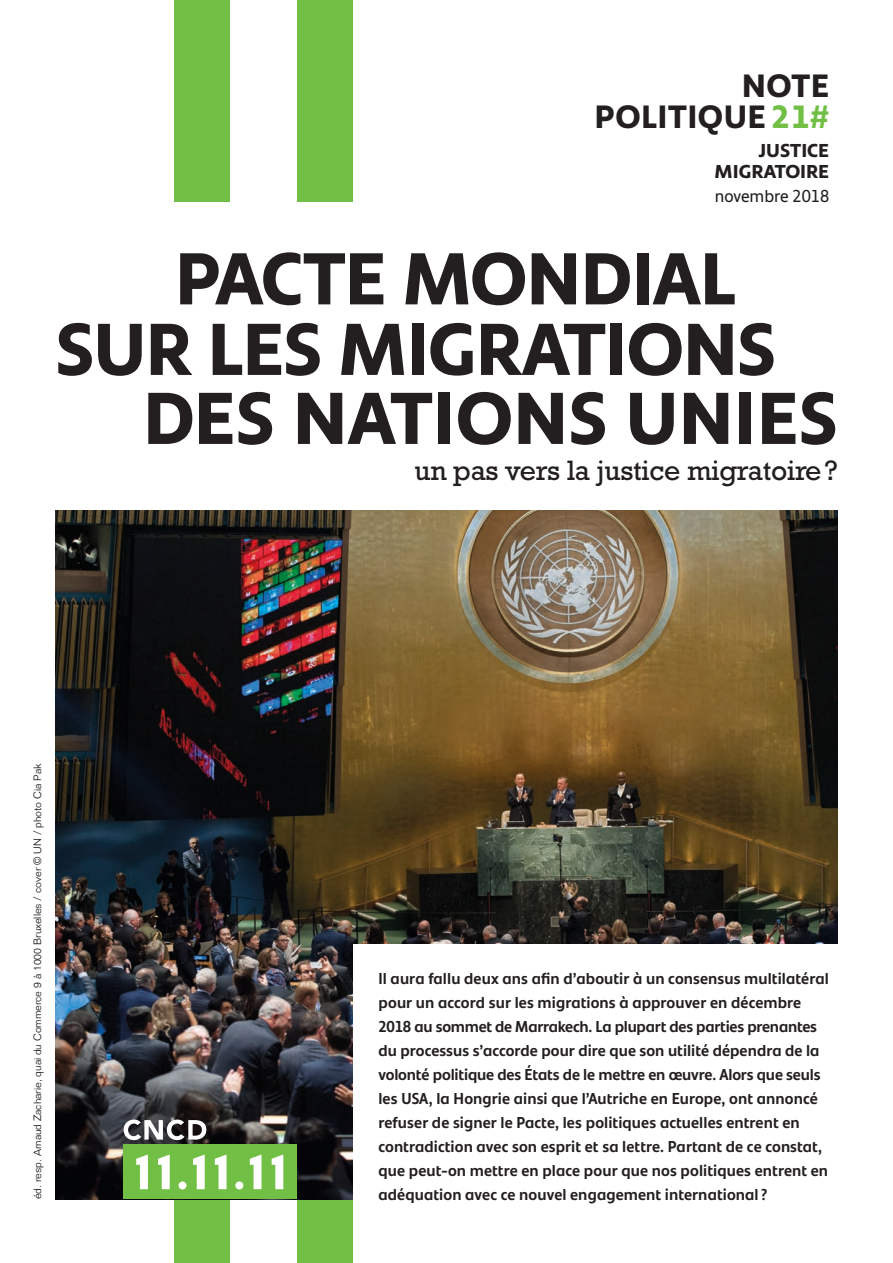
<style>
.page{position:relative;width:893px;height:1263px;background:#fff}
.page>*{position:absolute;margin:0;border:0;box-sizing:border-box;transform-origin:0 0}
.t1{font:700 76.5px "Bonnie Pro";letter-spacing:-.015em;color:#231f20}
.t2{font:700 33.6px/31.5px "Bonnie Pro";letter-spacing:.015em;color:#231f20;text-align:right}
.t3{font:28.5px "Rockwell";letter-spacing:-.01em;color:#231f20}
.t4{font:700 19.5px/21px "Bonnie Pro";color:#231f20;text-align:right}
.t5{font:18px "Bonnie Sm Con Pro";color:#231f20}
.t6{font:600 16.5px/24px "Bonnie Sm Con Pro";letter-spacing:.005em;color:#231f20}
.t7{font:300 10.5px "Folio";color:#231f20}
.s1{color:#71bf44}
</style>
<div class="page">
<div style="left:298px;top:0;width:55px;height:202px;background:#71bf44"></div>
<div style="left:174px;top:0;width:56px;height:202px;background:#71bf44"></div>
<div style="left:298px;top:1123px;width:55px;height:140px;background:#71bf44"></div>
<div style="left:174px;top:1123px;width:56px;height:140px;background:#71bf44"></div>
<img style="left:55px;top:510px;width:783px;height:689px">
<div style="left:353px;top:944px;width:493px;height:276px;background:#fff"></div>
<div style="left:123px;top:1144px;width:173px;height:55px;background:#71bf44"></div>
<svg style="left:136px;top:1155px;width:12px;height:34px"></svg>
<svg style="left:158px;top:1155px;width:12px;height:34px"></svg>
<svg style="left:178px;top:1181px;width:9px;height:8px"></svg>
<svg style="left:193px;top:1155px;width:12px;height:34px"></svg>
<svg style="left:215px;top:1155px;width:12px;height:34px"></svg>
<div style="left:235px;top:1181px;width:8px;height:8px;background:#fff;border-radius:50%"></div>
<svg style="left:250px;top:1155px;width:12px;height:34px"></svg>
<svg style="left:272px;top:1155px;width:11px;height:34px"></svg>
<svg style="left:124px;top:1119px;width:82px;height:21px"></svg>
<h2 class="t2" style="left:594px;top:69px;width:236px">NOTE<br>POLITIQUE <span class="s1">21#</span></h2>
<p class="t4" style="left:715px;top:139px;width:116px">JUSTICE<br>MIGRATOIRE</p>
<p class="t5" style="left:715px;top:190px;width:116px">novembre 2018</p>
<h1 class="t1" style="left:175px;top:233px;width:563px">PACTE MONDIAL</h1>
<h1 class="t1" style="left:55px;top:304px;width:722px">SUR LES MIGRATIONS</h1>
<h1 class="t1" style="left:143px;top:373px;width:696px">DES NATIONS UNIES</h1>
<h3 class="t3" style="left:415px;top:454px;width:425px">un pas vers la justice migratoire?</h3>
<p class="t7" style="left:31px;top:1199px;width:437px;rotate:-90deg">éd. resp. Arnaud Zacharie, quai du Commerce 9 à 1000 Bruxelles / cover © UN / photo Cia Pak</p>
<p class="t6" style="left:378px;top:968px;width:452px">Il aura fallu deux ans afin d’aboutir à un consensus multilatéral pour un accord sur les migrations à approuver en décembre 2018 au sommet de Marrakech. La plupart des parties prenantes du processus s’accorde pour dire que son utilité dépendra de la volonté politique des États de le mettre en œuvre. Alors que seuls les USA, la Hongrie ainsi que l’Autriche en Europe, ont annoncé refuser de signer le Pacte, les politiques actuelles entrent en contradiction avec son esprit et sa lettre. Partant de ce constat, que peut-on mettre en place pour que nos politiques entrent en</p>
<p class="t6" style="left:378px;top:1184px;width:391px">adéquation avec ce nouvel engagement international ?</p>
</div>
